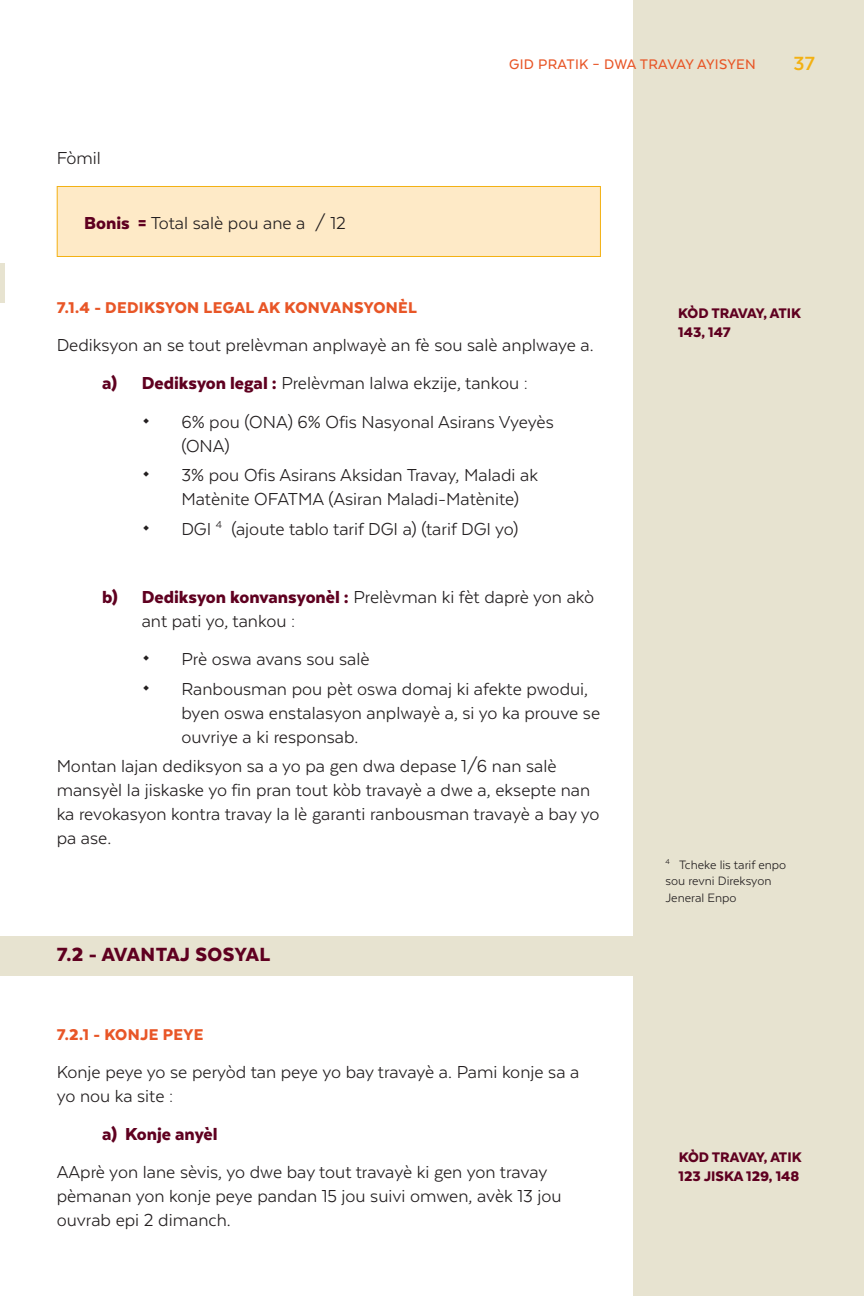
<style>
.page{position:relative;width:864px;height:1296px;background:#fff}
.page>*{position:absolute;margin:0;border:0;box-sizing:border-box;transform-origin:0 0}
.t1{font:900 22px "Texta";letter-spacing:.015em;color:#5f0020}
.t2{font:700 22px "Texta";color:#f3b113}
.t3{font:20px/24px "Texta";color:#231f20}
.t4{font:900 20px "Texta";color:#5f0020}
.t5{font:900 18px "Texta";letter-spacing:.02em;color:#e85627}
.t6{font:900 16px/19.2px "Texta";color:#5f0020}
.t7{font:500 16px "Texta";letter-spacing:.02em;color:#e85627}
.t8{font:14px/16.8px "Texta";color:#231f20}
.s1{font-weight:900;color:#5f0020}
</style>
<div class="page">
<div style="left:633px;top:0;width:231px;height:1296px;background:#e7e3d0"></div>
<hr style="left:0;top:263px;width:4px;height:40px;background:#e7e3d0">
<div style="left:0;top:936px;width:864px;height:40px;background:#e7e3d0"></div>
<div style="left:57px;top:186px;width:543px;height:70px;background:#feeac7"></div>
<hr style="left:57px;top:186px;width:544px;height:1px;background:#f3b113">
<hr style="left:57px;top:187px;width:1px;height:69px;background:#f3b113">
<hr style="left:600px;top:187px;width:1px;height:69px;background:#f3b113">
<hr style="left:57px;top:256px;width:544px;height:1px;background:#f3b113">
<p class="t3" style="left:57px;top:146px;width:46px">Fòmil</p>
<p class="t3" style="left:84px;top:211px;width:263px"><span class="s1">BONIS =</span> Total salè pou ane a / 12</p>
<p class="t7" style="left:509px;top:56px;width:248px">Gid Pratik – DWA TRAVAY AYI SYEN</p>
<p class="t2" style="left:794px;top:52px;width:23px">37</p>
<p class="t5" style="left:57px;top:298px;width:178px">7.1.4 - DEDIKSYON LEGAL</p>
<p class="t5" style="left:258px;top:298px;width:156px">AK KONVANSYONÈL</p>
<p class="t3" style="left:57px;top:333px;width:539px">Dediksyon an se tout prelèvman anplwayè an fè sou salè anplwaye a.</p>
<p class="t3" style="left:102px;top:371px;width:427px"><span class="s1">A) DEDIKSYON LEGAL :</span> Prelèvman lalwa ekzije, tankou :</p>
<p class="t3" style="left:181px;top:409px;width:374px">6% pou (ONA) 6% Ofis Nasyonal Asirans Vyeyès</p>
<p class="t3" style="left:181px;top:431px;width:358px;line-height:29.6px">(ONA)<br>3% pou Ofis Asirans Aksidan Travay, Maladi ak</p>
<p class="t3" style="left:181px;top:484px;width:339px;line-height:29.6px">Matènite OFATMA (Asiran Maladi-Matènite)<br>DGI <sup>4</sup> (ajoute tablo tarif DGI a) (tarif DGI yo)</p>
<p class="t3" style="left:142px;top:585px;width:454px;text-indent:-40px"><span class="s1">B) DEDIKSYON KONVANSYONÈL :</span> Prelèvman ki fèt daprè yon akò ant pati yo, tankou :</p>
<p class="t3" style="left:181px;top:644px;width:408px;line-height:29.6px">Prè oswa avans sou salè<br>Ranbousman pou pèt oswa domaj ki afekte pwodui,</p>
<p class="t3" style="left:181px;top:700px;width:420px">byen oswa enstalasyon anplwayè a, si yo ka prouve se ouvriye a ki responsab.</p>
<p class="t3" style="left:57px;top:754px;width:544px">Montan lajan dediksyon sa a yo pa gen dwa depase 1/6 nan salè mansyèl la jiskaske yo fin pran tout kòb travayè a dwe a, eksepte nan ka revokasyon kontra travay la lè garanti ranbousman travayè a bay yo pa ase.</p>
<p class="t1" style="left:57px;top:943px;width:203px">7.2 - AVANTAJ SOSYAL</p>
<p class="t5" style="left:57px;top:1025px;width:148px">7.2.1 - KONJE PEYE</p>
<p class="t3" style="left:57px;top:1060px;width:524px">Konje peye yo se peryòd tan peye yo bay travayè a. Pami konje sa a yo nou ka site :</p>
<p class="t4" style="left:102px;top:1123px;width:117px">A) KONJE ANYÈL</p>
<p class="t3" style="left:57px;top:1160px;width:506px">AAprè yon lane sèvis, yo dwe bay tout travayè ki gen yon travay pèmanan yon konje peye pandan 15 jou suivi omwen, avèk 13 jou ouvrab epi 2 dimanch.</p>
<p class="t6" style="left:678px;top:303px;width:124px">KÒD TRAVAY, ATIK<br>143, 147</p>
<p class="t8" style="left:666px;top:856px;width:122px"><sup>4</sup> Tcheke lis tarif enpo sou revni Direksyon<br>Jeneral Enpo</p>
<p class="t6" style="left:679px;top:1148px;width:124px">KÒD TRAVAY, ATIK<br>123 JISKA 129, 148</p>
</div>
